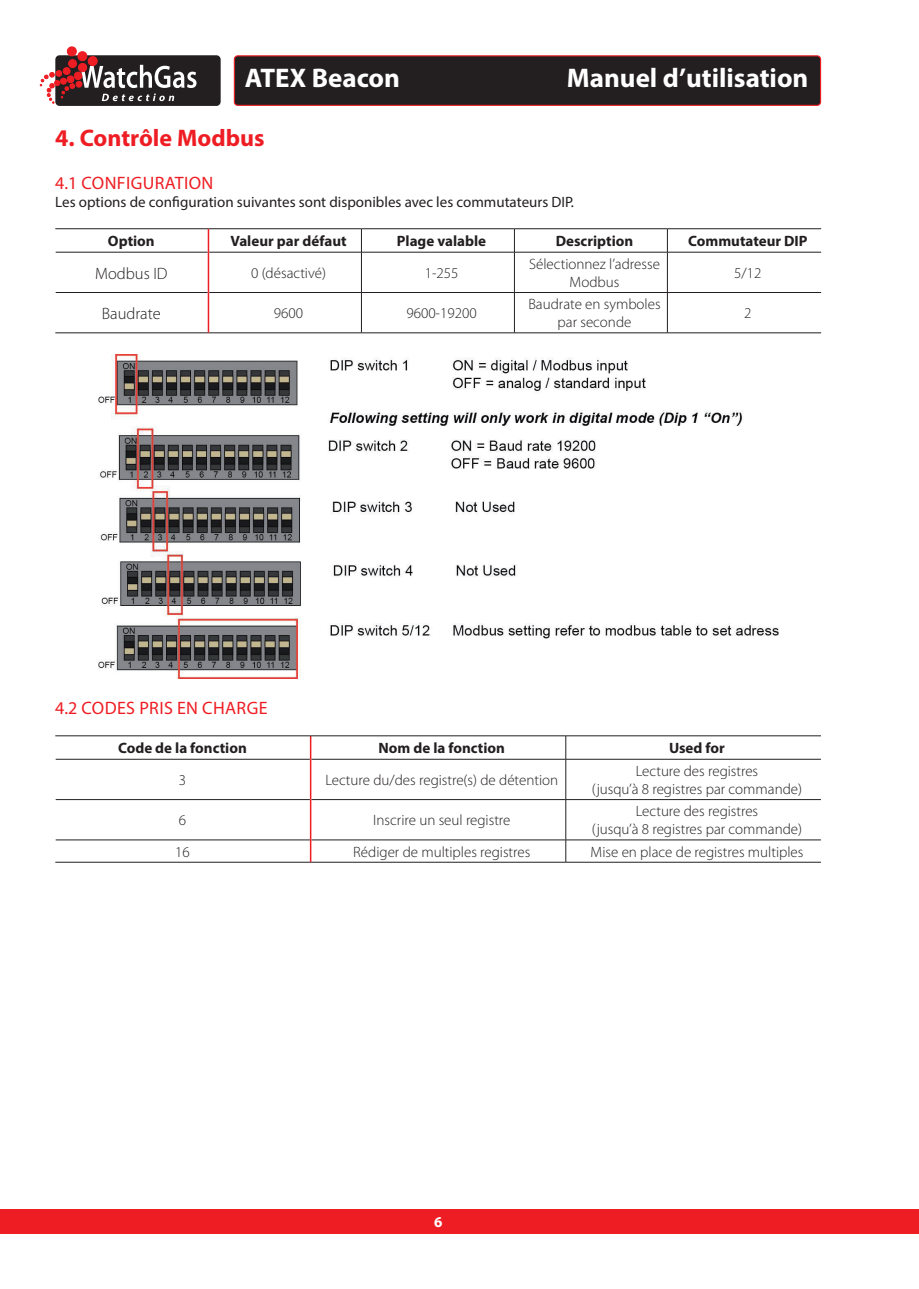
<style>
.page{position:relative;width:919px;height:1289px;background:#fff}
.page>*{position:absolute;margin:0;border:0;box-sizing:border-box;transform-origin:0 0}
.t1{font:700 27px "Myriad Pro";color:#fff}
.t2{font:700 24px "Myriad Pro";color:#ee1d23}
.t3{font:18px "Myriad Pro";letter-spacing:.02em;color:#ee1d23}
.t4{font:300 16.5px "Myriad Pro";color:#231f20}
.t5{font:300 15px/18px "Myriad Pro";color:#231f20;text-align:center}
.t6{font:700 15px "Myriad Pro";color:#231f20}
.t7{font:15px "Myriad Pro";color:#231f20}
.t8{font:700 15px "Myriad Pro";color:#fff}
</style>
<div class="page">
<div style="left:0;top:1209px;width:918px;height:25px;background:#ee1d23"></div>
<div style="left:234px;top:56px;width:586px;height:49px;background:#231f20;border-radius:3px"></div>
<div style="left:234px;top:55px;width:587px;height:51px;border:1px solid #ee1d23;border-radius:3px"></div>
<svg style="left:40px;top:46px;width:181px;height:60px"></svg>
<hr style="left:55px;top:228px;width:153px;height:1px;background:#231f20">
<hr style="left:208px;top:228px;width:153px;height:1px;background:#231f20">
<hr style="left:361px;top:228px;width:153px;height:1px;background:#231f20">
<hr style="left:514px;top:228px;width:153px;height:1px;background:#231f20">
<hr style="left:667px;top:228px;width:154px;height:1px;background:#231f20">
<hr style="left:56px;top:252px;width:152px;height:1px;background:#231f20">
<hr style="left:209px;top:252px;width:152px;height:1px;background:#231f20">
<hr style="left:361px;top:252px;width:153px;height:1px;background:#231f20">
<hr style="left:514px;top:252px;width:153px;height:1px;background:#231f20">
<hr style="left:667px;top:252px;width:154px;height:1px;background:#231f20">
<hr style="left:56px;top:292px;width:152px;height:1px;background:#231f20">
<hr style="left:209px;top:292px;width:152px;height:1px;background:#231f20">
<hr style="left:361px;top:292px;width:153px;height:1px;background:#231f20">
<hr style="left:514px;top:292px;width:153px;height:1px;background:#231f20">
<hr style="left:667px;top:292px;width:154px;height:1px;background:#231f20">
<hr style="left:55px;top:332px;width:153px;height:1px;background:#231f20">
<hr style="left:208px;top:332px;width:153px;height:1px;background:#231f20">
<hr style="left:361px;top:332px;width:153px;height:1px;background:#231f20">
<hr style="left:514px;top:332px;width:153px;height:1px;background:#231f20">
<hr style="left:667px;top:332px;width:154px;height:1px;background:#231f20">
<svg style="left:208px;top:229px;width:1px;height:23px"></svg>
<hr style="left:208px;top:252px;width:1px;height:40px;background:#ee1d23">
<hr style="left:208px;top:292px;width:1px;height:40px;background:#ee1d23">
<svg style="left:361px;top:229px;width:1px;height:23px"></svg>
<svg style="left:514px;top:229px;width:1px;height:23px"></svg>
<svg style="left:667px;top:229px;width:1px;height:23px"></svg>
<hr style="left:361px;top:252px;width:1px;height:40px;background:#231f20">
<hr style="left:514px;top:252px;width:1px;height:40px;background:#231f20">
<hr style="left:667px;top:252px;width:1px;height:40px;background:#231f20">
<hr style="left:361px;top:293px;width:1px;height:39px;background:#231f20">
<hr style="left:514px;top:293px;width:1px;height:39px;background:#231f20">
<hr style="left:667px;top:293px;width:1px;height:39px;background:#231f20">
<hr style="left:56px;top:759px;width:254px;height:1px;background:#231f20">
<hr style="left:311px;top:759px;width:254px;height:1px;background:#231f20">
<hr style="left:565px;top:759px;width:255px;height:1px;background:#231f20">
<hr style="left:56px;top:799px;width:254px;height:1px;background:#231f20">
<hr style="left:311px;top:799px;width:254px;height:1px;background:#231f20">
<hr style="left:565px;top:799px;width:255px;height:1px;background:#231f20">
<hr style="left:56px;top:839px;width:254px;height:1px;background:#231f20">
<hr style="left:311px;top:839px;width:254px;height:1px;background:#231f20">
<hr style="left:565px;top:839px;width:255px;height:1px;background:#231f20">
<hr style="left:55px;top:862px;width:255px;height:1px;background:#231f20">
<hr style="left:310px;top:862px;width:255px;height:1px;background:#231f20">
<hr style="left:565px;top:862px;width:255px;height:1px;background:#231f20">
<svg style="left:310px;top:736px;width:1px;height:23px"></svg>
<hr style="left:310px;top:759px;width:1px;height:40px;background:#ee1d23">
<hr style="left:310px;top:799px;width:1px;height:40px;background:#ee1d23">
<svg style="left:310px;top:839px;width:1px;height:23px"></svg>
<svg style="left:565px;top:736px;width:1px;height:23px"></svg>
<hr style="left:565px;top:759px;width:1px;height:40px;background:#231f20">
<hr style="left:565px;top:799px;width:1px;height:40px;background:#231f20">
<svg style="left:565px;top:840px;width:1px;height:22px"></svg>
<hr style="left:55px;top:735px;width:255px;height:1px;background:#231f20">
<hr style="left:310px;top:735px;width:255px;height:1px;background:#231f20">
<hr style="left:565px;top:735px;width:255px;height:1px;background:#231f20">
<img style="left:98px;top:355px;width:680px;height:323px">
<h1 class="t1" style="left:245px;top:61px;width:156px">ATEX Beacon</h1>
<h1 class="t1" style="left:567px;top:61px;width:243px">Manuel d’utilisation</h1>
<p class="t2" style="left:55px;top:122px;width:211px">4. Contrôle Modbus</p>
<p class="t3" style="left:55px;top:172px;width:160px">4.1 CONFIGURATION</p>
<p class="t7" style="left:55px;top:192px;width:520px">Les options de configuration suivantes sont disponibles avec les commutateurs DIP.</p>
<p class="t6" style="left:108px;top:231px;width:48px">Option</p>
<p class="t6" style="left:230px;top:231px;width:118px">Valeur par défaut</p>
<p class="t6" style="left:397px;top:231px;width:91px">Plage valable</p>
<p class="t6" style="left:555px;top:231px;width:79px">Description</p>
<p class="t6" style="left:688px;top:231px;width:121px">Commutateur DIP</p>
<p class="t4" style="left:95px;top:264px;width:74px">Modbus ID</p>
<p class="t5" style="left:251px;top:264px;width:76px">0 (désactivé)</p>
<p class="t5" style="left:424px;top:264px;width:35px">1-255</p>
<p class="t5" style="left:529px;top:255px;width:132px">Sélectionnez l’adresse<br>Modbus</p>
<p class="t5" style="left:734px;top:264px;width:29px">5/12</p>
<p class="t4" style="left:102px;top:304px;width:60px">Baudrate</p>
<p class="t5" style="left:274px;top:304px;width:31px">9600</p>
<p class="t5" style="left:406px;top:304px;width:72px">9600-19200</p>
<p class="t5" style="left:528px;top:295px;width:134px">Baudrate en symboles</p>
<p class="t5" style="left:557px;top:313px;width:75px">par seconde</p>
<p class="t5" style="left:744px;top:304px;width:9px">2</p>
<p class="t3" style="left:55px;top:696px;width:214px">4.2 CODES PRIS EN CHARGE</p>
<p class="t6" style="left:118px;top:738px;width:130px">Code de la fonction</p>
<p class="t6" style="left:378px;top:738px;width:128px">Nom de la fonction</p>
<p class="t6" style="left:669px;top:738px;width:57px">Used for</p>
<p class="t5" style="left:179px;top:771px;width:9px">3</p>
<p class="t5" style="left:325px;top:771px;width:234px">Lecture du/des registre(s) de détention</p>
<p class="t5" style="left:635px;top:762px;width:124px">Lecture des registres</p>
<p class="t5" style="left:591px;top:780px;width:212px">(jusqu’à 8 registres par commande)</p>
<p class="t5" style="left:179px;top:811px;width:9px">6</p>
<p class="t5" style="left:373px;top:811px;width:139px">Inscrire un seul registre</p>
<p class="t5" style="left:635px;top:802px;width:124px">Lecture des registres</p>
<p class="t5" style="left:591px;top:820px;width:212px">(jusqu’à 8 registres par commande)</p>
<p class="t5" style="left:175px;top:843px;width:16px">16</p>
<p class="t5" style="left:353px;top:843px;width:178px">Rédiger de multiples registres</p>
<p class="t5" style="left:590px;top:843px;width:214px">Mise en place de registres multiples</p>
<p class="t8" style="left:434px;top:1211px;width:10px">6</p>
</div>
